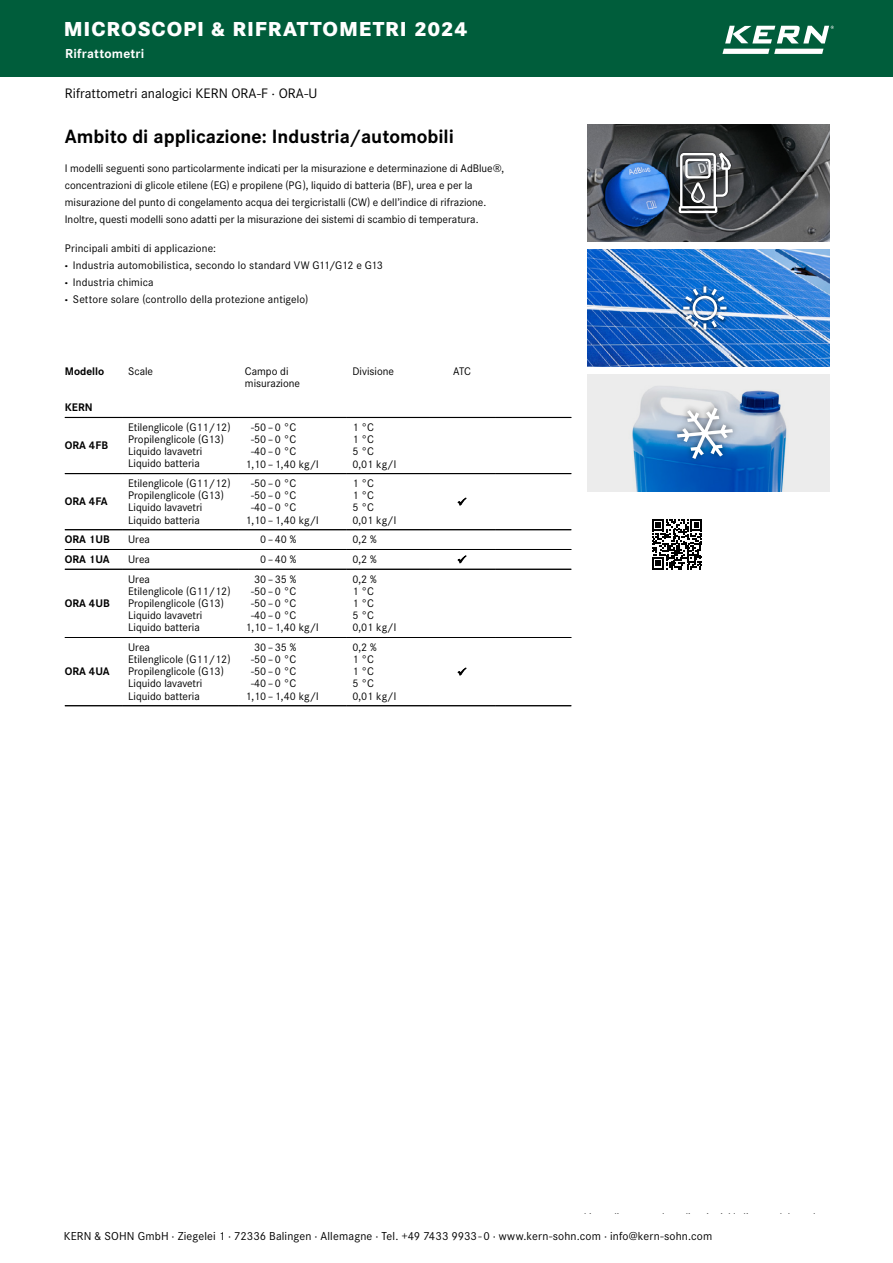
<style>
.page{position:relative;width:893px;height:1263px;background:#fff}
.page>*{position:absolute;margin:0;border:0;box-sizing:border-box;transform-origin:0 0}
.t1{font:800 21px "Corporate S Pro";letter-spacing:.045em;color:#fff}
.t2{font:700 19.95px "Corporate S Pro";color:#000}
.t3{font:14.25px "Corporate S Pro";color:#000}
.t4{font:700 13.5px "Corporate S Pro";letter-spacing:.015em;color:#fff}
.t5{font:12px "Corporate S Pro";letter-spacing:.015em;color:#000}
.t6{font:11.4px/12.1px "Corporate S Pro";color:#000}
.t7{font:700 11.4px "Corporate S Pro";color:#000}
.s1{font-weight:800}
</style>
<div class="page">
<img style="left:587px;top:249px;width:242px;height:118px">
<div style="left:587px;top:375px;width:242px;height:117px;background:#ececec"></div>
<img style="left:632px;top:386px;width:155px;height:106px">
<svg style="left:458px;top:498px;width:9px;height:8px"></svg>
<svg style="left:458px;top:556px;width:9px;height:7px"></svg>
<svg style="left:458px;top:668px;width:9px;height:8px"></svg>
<svg style="left:662px;top:389px;width:86px;height:88px"></svg>
<div style="left:717px;top:303px;width:13px;height:10px;background:#000;opacity:.75"></div>
<div style="left:680px;top:303px;width:13px;height:10px;background:#000;opacity:.75"></div>
<div style="left:700px;top:320px;width:10px;height:13px;background:#000;opacity:.75"></div>
<div style="left:700px;top:283px;width:10px;height:13px;background:#000;opacity:.75"></div>
<svg style="left:681px;top:284px;width:48px;height:48px"></svg>
<img style="left:587px;top:124px;width:242px;height:117px">
<div style="left:677px;top:151px;width:55px;height:64px;background:#000;opacity:.55"></div>
<svg style="left:679px;top:152px;width:52px;height:61px"></svg>
<hr style="left:65px;top:473px;width:57px;height:1px;background:#000">
<hr style="left:122px;top:473px;width:117px;height:1px;background:#000">
<hr style="left:239px;top:473px;width:107px;height:1px;background:#000">
<hr style="left:346px;top:473px;width:83px;height:1px;background:#000">
<hr style="left:429px;top:473px;width:66px;height:1px;background:#000">
<hr style="left:495px;top:473px;width:76px;height:1px;background:#000">
<hr style="left:65px;top:529px;width:57px;height:1px;background:#000">
<hr style="left:122px;top:529px;width:117px;height:1px;background:#000">
<hr style="left:239px;top:529px;width:107px;height:1px;background:#000">
<hr style="left:346px;top:529px;width:83px;height:1px;background:#000">
<hr style="left:429px;top:529px;width:66px;height:1px;background:#000">
<hr style="left:495px;top:529px;width:76px;height:1px;background:#000">
<hr style="left:65px;top:549px;width:57px;height:1px;background:#000">
<hr style="left:122px;top:549px;width:117px;height:1px;background:#000">
<hr style="left:239px;top:549px;width:107px;height:1px;background:#000">
<hr style="left:346px;top:549px;width:83px;height:1px;background:#000">
<hr style="left:429px;top:549px;width:66px;height:1px;background:#000">
<hr style="left:495px;top:549px;width:76px;height:1px;background:#000">
<hr style="left:65px;top:569px;width:57px;height:1px;background:#000">
<hr style="left:122px;top:569px;width:117px;height:1px;background:#000">
<hr style="left:239px;top:569px;width:107px;height:1px;background:#000">
<hr style="left:346px;top:569px;width:83px;height:1px;background:#000">
<hr style="left:429px;top:569px;width:66px;height:1px;background:#000">
<hr style="left:495px;top:569px;width:76px;height:1px;background:#000">
<hr style="left:65px;top:637px;width:57px;height:1px;background:#000">
<hr style="left:122px;top:637px;width:117px;height:1px;background:#000">
<hr style="left:239px;top:637px;width:107px;height:1px;background:#000">
<hr style="left:346px;top:637px;width:83px;height:1px;background:#000">
<hr style="left:429px;top:637px;width:66px;height:1px;background:#000">
<hr style="left:495px;top:637px;width:76px;height:1px;background:#000">
<hr style="left:65px;top:705px;width:57px;height:1px;background:#000">
<hr style="left:122px;top:705px;width:117px;height:1px;background:#000">
<hr style="left:239px;top:705px;width:107px;height:1px;background:#000">
<hr style="left:346px;top:705px;width:83px;height:1px;background:#000">
<hr style="left:429px;top:705px;width:66px;height:1px;background:#000">
<hr style="left:495px;top:705px;width:76px;height:1px;background:#000">
<hr style="left:65px;top:417px;width:57px;height:1px;background:#000">
<hr style="left:122px;top:417px;width:117px;height:1px;background:#000">
<hr style="left:239px;top:417px;width:107px;height:1px;background:#000">
<hr style="left:346px;top:417px;width:83px;height:1px;background:#000">
<hr style="left:429px;top:417px;width:66px;height:1px;background:#000">
<hr style="left:495px;top:417px;width:76px;height:1px;background:#000">
<svg style="left:652px;top:519px;width:50px;height:51px"></svg>
<div style="left:0;top:0;width:893px;height:76px;background:#005d3b"></div>
<svg style="left:722px;top:49px;width:101px;height:5px"></svg>
<svg style="left:725px;top:26px;width:109px;height:17px"></svg>
<h1 class="t1" style="left:64px;top:12px;width:405px">MICROSCOPI &amp; RIFRATTOMETRI 2024</h1>
<p class="t4" style="left:65px;top:43px;width:81px">Rifrattometri</p>
<p class="t3" style="left:65px;top:83px;width:254px">Rifrattometri analogici KERN ORA-F · ORA-U</p>
<h2 class="t2" style="left:65px;top:121px;width:391px">Ambito di applicazione: Industria/automobili</h2>
<p class="t6" style="left:65px;top:159px;width:441px;line-height:17.1px">I modelli seguenti sono particolarmente indicati per la misurazione e determinazione di AdBlue®, concentrazioni di glicole etilene (EG) e propilene (PG), liquido di batteria (BF), urea e per la misurazione del punto di congelamento acqua dei tergicristalli (CW) e dell’indice di rifrazione.<br>Inoltre, questi modelli sono adatti per la misurazione dei sistemi di scambio di temperatura.</p>
<p class="t6" style="left:65px;top:238px;width:320px;line-height:17.1px">Principali ambiti di applicazione:<br><span class="s1">·</span> Industria automobilistica, secondo lo standard VW G11/G12 e G13 <span class="s1">·</span> Industria chimica<br><span class="s1">·</span> Settore solare (controllo della protezione antigelo)</p>
<p class="t7" style="left:65px;top:362px;width:41px">Modello</p>
<p class="t6" style="left:128px;top:364px;width:27px">Scale</p>
<p class="t6" style="left:245px;top:364px;width:57px">Campo di misurazione</p>
<p class="t6" style="left:352px;top:364px;width:43px">Divisione</p>
<p class="t6" style="left:453px;top:364px;width:19px">ATC</p>
<p class="t6" style="left:128px;top:420px;width:104px">Etilenglicole (G11/12)<br>Propilenglicole (G13)<br>Liquido lavavetri<br>Liquido batteria</p>
<p class="t6" style="left:128px;top:477px;width:104px">Etilenglicole (G11/12)<br>Propilenglicole (G13)<br>Liquido lavavetri<br>Liquido batteria</p>
<p class="t6" style="left:128px;top:529px;width:23px;line-height:19.8px;text-align:justify">Urea Urea Urea</p>
<p class="t6" style="left:128px;top:584px;width:104px">Etilenglicole (G11/12)<br>Propilenglicole (G13)<br>Liquido lavavetri<br>Liquido batteria</p>
<p class="t6" style="left:128px;top:640px;width:104px">Urea<br>Etilenglicole (G11/12)<br>Propilenglicole (G13)<br>Liquido lavavetri<br>Liquido batteria</p>
<p class="t7" style="left:65px;top:398px;width:29px">KERN</p>
<p class="t7" style="left:65px;top:437px;width:45px">ORA 4FB</p>
<p class="t6" style="left:352px;top:420px;width:45px">1 °C<br>1 °C<br>5 °C<br>0,01 kg/l</p>
<p class="t6" style="left:251px;top:420px;width:47px">-50 – 0 °C</p>
<p class="t6" style="left:251px;top:433px;width:47px">-50 – 0 °C</p>
<p class="t6" style="left:251px;top:445px;width:47px">-40 – 0 °C</p>
<p class="t6" style="left:245px;top:457px;width:75px">1,10 – 1,40 kg/l</p>
<p class="t6" style="left:352px;top:477px;width:45px">1 °C<br>1 °C<br>5 °C<br>0,01 kg/l</p>
<p class="t6" style="left:251px;top:477px;width:47px">-50 – 0 °C</p>
<p class="t6" style="left:251px;top:489px;width:47px">-50 – 0 °C</p>
<p class="t6" style="left:251px;top:501px;width:47px">-40 – 0 °C</p>
<p class="t6" style="left:245px;top:513px;width:75px">1,10 – 1,40 kg/l</p>
<p class="t7" style="left:65px;top:493px;width:44px">ORA 4FA</p>
<p class="t7" style="left:65px;top:531px;width:47px">ORA 1UB</p>
<p class="t6" style="left:260px;top:533px;width:38px">0 – 40 %</p>
<p class="t6" style="left:352px;top:533px;width:26px">0,2 %</p>
<p class="t7" style="left:65px;top:550px;width:46px">ORA 1UA</p>
<p class="t6" style="left:260px;top:552px;width:38px">0 – 40 %</p>
<p class="t6" style="left:352px;top:552px;width:26px">0,2 %</p>
<p class="t7" style="left:65px;top:594px;width:47px">ORA 4UB</p>
<p class="t6" style="left:352px;top:572px;width:45px">0,2 %<br>1 °C<br>1 °C<br>5 °C<br>0,01 kg/l</p>
<p class="t6" style="left:254px;top:572px;width:44px">30 – 35 %</p>
<p class="t6" style="left:251px;top:584px;width:47px">-50 – 0 °C</p>
<p class="t6" style="left:251px;top:596px;width:47px">-50 – 0 °C</p>
<p class="t6" style="left:251px;top:609px;width:47px">-40 – 0 °C</p>
<p class="t6" style="left:245px;top:621px;width:75px">1,10 – 1,40 kg/l</p>
<p class="t6" style="left:352px;top:640px;width:45px">0,2 %<br>1 °C<br>1 °C<br>5 °C<br>0,01 kg/l</p>
<p class="t6" style="left:254px;top:640px;width:44px">30 – 35 %</p>
<p class="t6" style="left:251px;top:653px;width:47px">-50 – 0 °C</p>
<p class="t6" style="left:251px;top:665px;width:47px">-50 – 0 °C</p>
<p class="t6" style="left:251px;top:677px;width:47px">-40 – 0 °C</p>
<p class="t6" style="left:245px;top:689px;width:75px">1,10 – 1,40 kg/l</p>
<p class="t7" style="left:65px;top:663px;width:46px">ORA 4UA</p>
<p class="t5" style="left:64px;top:1227px;width:650px">KERN &amp; SOHN GmbH · Ziegelei 1 · 72336 Balingen · Allemagne · Tel. +49 7433 9933 - 0 · www.kern-sohn.com · info@kern-sohn.com</p>
</div>
